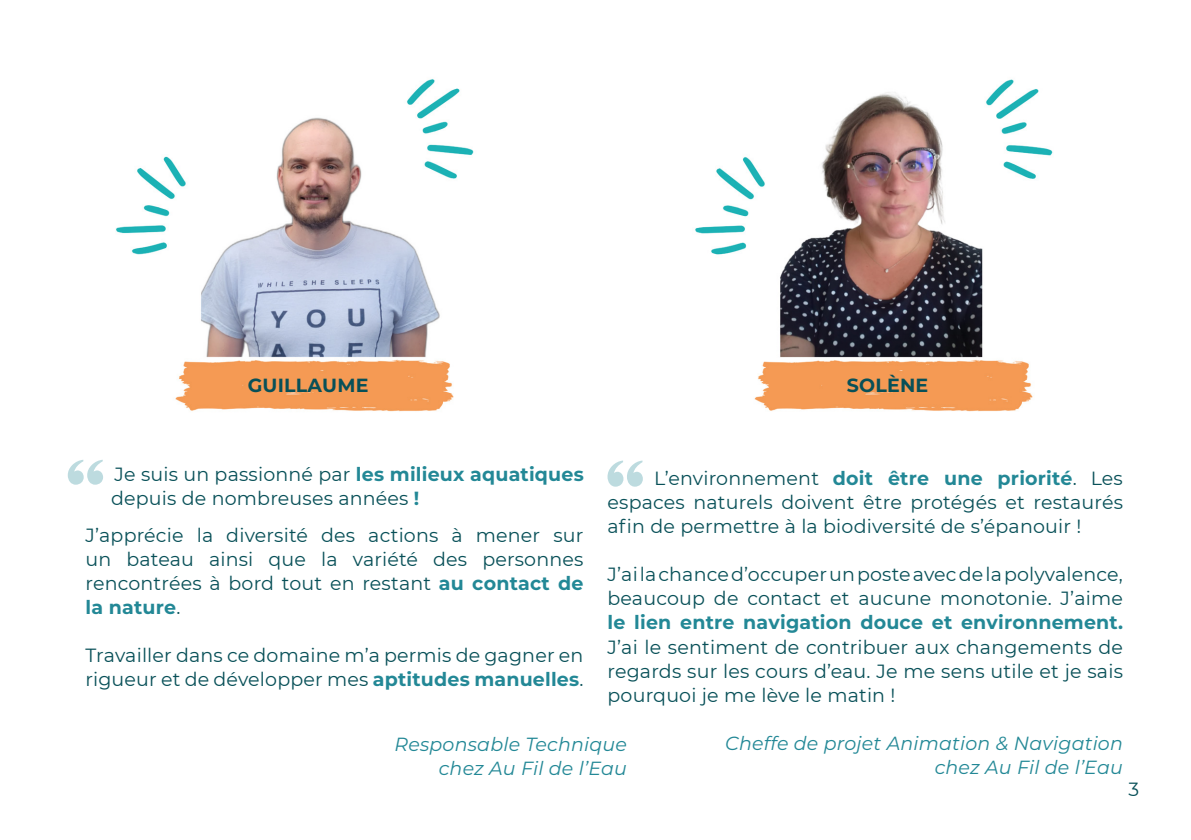
<style>
.page{position:relative;width:1191px;height:840px;background:#fff}
.page>*{position:absolute;margin:0;border:0;box-sizing:border-box;transform-origin:0 0}
.AFE_Corpus{font:19px/24px "Montserrat";letter-spacing:.01em;color:#085058;text-align:justify}
.AFE_Corpus-2{font:italic 19px "Montserrat";letter-spacing:.01em;color:#238896}
.AFE_Corpus-3{font:100 19px "Montserrat";letter-spacing:.01em;color:#085058}
.s1{font-weight:100;color:#238896}
</style>
<div class="page">
<svg style="left:68px;top:459px;width:35px;height:25px"></svg>
<svg style="left:607px;top:460px;width:36px;height:26px"></svg>
<img style="left:695px;top:79px;width:358px;height:333px">
<img style="left:116px;top:79px;width:358px;height:333px">
<p class="AFE_Corpus-3" style="left:248px;top:372px;width:122px">GUILLAUME</p>
<p class="AFE_Corpus-3" style="left:847px;top:372px;width:83px">SOLÈNE</p>
<p class="AFE_Corpus" style="left:111px;top:461px;width:474px">Je suis un passionné par <span class="s1">les milieux aquatiques </span>depuis de nombreuses années <span class="s1">!</span></p>
<p class="AFE_Corpus" style="left:607px;top:465px;width:517px;text-indent:47px">L’environnement <span class="s1">doit être une priorité</span>. Les espaces naturels doivent être protégés et restaurés afin de permettre à la biodiversité de s’épanouir !</p>
<p class="AFE_Corpus" style="left:607px;top:561px;width:517px">J’ai la chance d’occuper un poste avec de la polyvalence, beaucoup de contact et aucune monotonie. J’aime <span class="s1">le lien entre navigation douce et environnement.<br></span>J’ai le sentiment de contribuer aux changements de regards sur les cours d’eau. Je me sens utile et je sais pourquoi je me lève le matin !</p>
<p class="AFE_Corpus-2" style="left:725px;top:729px;width:399px">Cheffe de projet Animation &amp; Navigation</p>
<p class="AFE_Corpus-2" style="left:934px;top:753px;width:190px">chez Au Fil de l’Eau</p>
<p class="AFE_Corpus" style="left:85px;top:522px;width:499px">J’apprécie la diversité des actions à mener sur un bateau ainsi que la variété des personnes rencontrées à bord tout en restant <span class="s1">au contact de la nature</span>.</p>
<p class="AFE_Corpus" style="left:85px;top:642px;width:499px">Travailler dans ce domaine m’a permis de gagner en rigueur et de développer mes <span class="s1">aptitudes manuelles</span>.</p>
<p class="AFE_Corpus-2" style="left:394px;top:730px;width:234px">Responsable Technique</p>
<p class="AFE_Corpus-2" style="left:439px;top:754px;width:190px">chez Au Fil de l’Eau</p>
<p class="AFE_Corpus" style="left:1128px;top:776px;width:12px">3</p>
</div>
